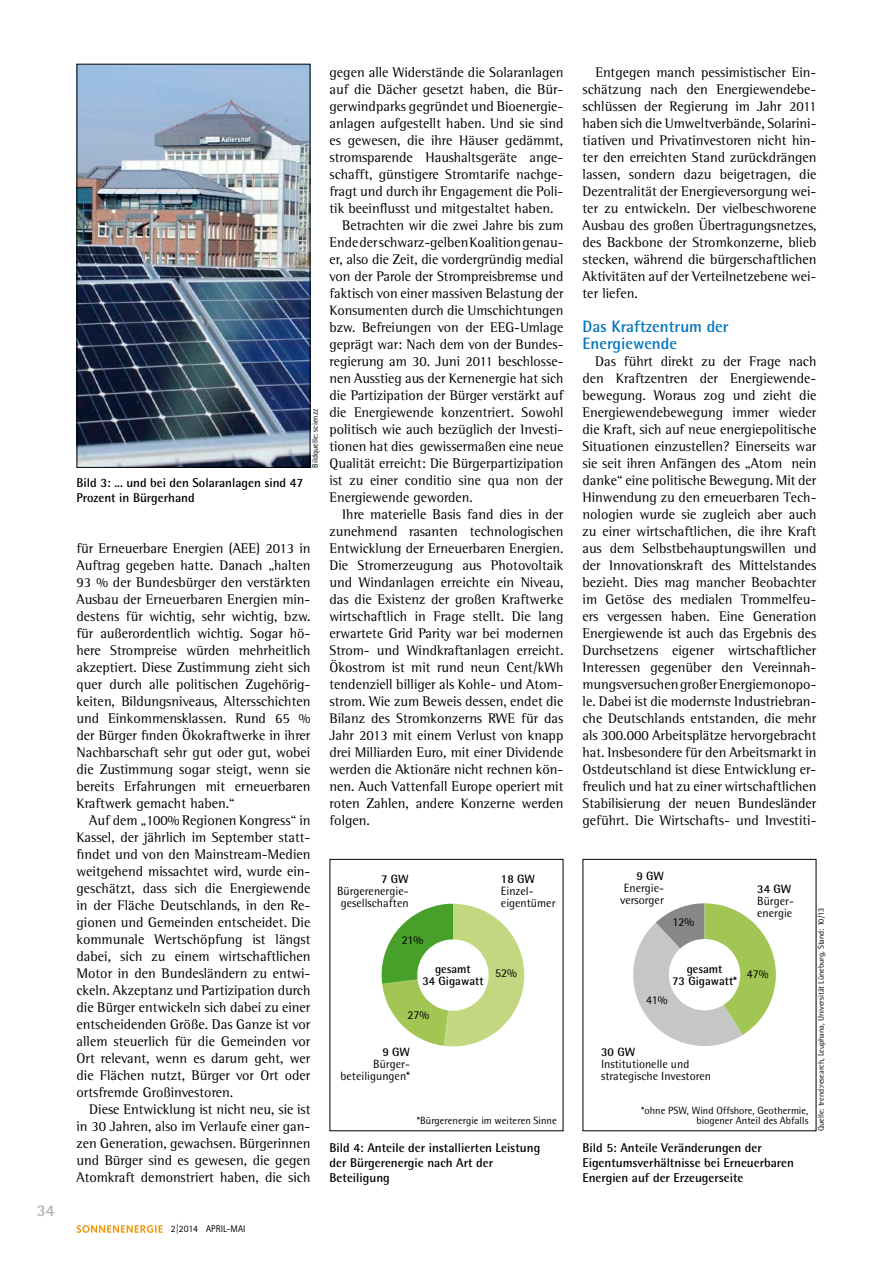
<style>
.page{position:relative;width:893px;height:1263px;background:#fff}
.page>*{position:absolute;margin:0;border:0;box-sizing:border-box;transform-origin:0 0}
.t1{font:700 16.5px/17px "Rotis Semi Sans Std";color:#0076bc}
.t2{font:700 16.5px "Rotis Semi Sans Std";color:#b0b2b5}
.t3{font:14.25px/17px "Rotis Semi Serif Std";color:#000;text-align:justify}
.t4{font:700 12.75px/15px "Rotis Semi Sans Std";color:#000}
.t5{font:12px/12px "Rotis Semi Sans Std";color:#000}
.t6{font:700 12px/12px "Rotis Semi Sans Std";color:#000;text-align:center}
.t7{font:10.5px "Rotis Semi Sans Std";color:#000}
.t8{font:9.75px "Rotis Sans Serif Std";color:#000}
.t9{font:8.25px "Rotis Semi Sans Std";color:#000}
</style>
<div class="page">
<svg style="left:77px;top:1225px;width:86px;height:8px"></svg>
<svg style="left:381px;top:904px;width:144px;height:143px"></svg>
<svg style="left:633px;top:903px;width:143px;height:143px"></svg>
<img style="left:79px;top:66px;width:229px;height:400px">
<div style="left:77px;top:64px;width:233px;height:404px;border:1px solid #000"></div>
<p class="t2" style="left:37px;top:1200px;width:19px">34</p>
<p class="t4" style="left:77px;top:475px;width:228px">Bild 3: ... und bei den Solaranlagen sind 47<br>Prozent in Bürgerhand</p>
<p class="t9" style="left:310px;top:468px;width:61px;rotate:-90deg">Bildquelle: scienzz</p>
<p class="t3" style="left:77px;top:539px;width:235px">für Erneuerbare Energien (AEE) 2013 in Auftrag gegeben hatte. Danach „halten 93 % der Bundesbürger den verstärkten Ausbau der Erneuerbaren Energien min&shy;destens für wichtig, sehr wichtig, bzw. für außerordentlich wichtig. Sogar hö&shy;here Strompreise würden mehrheitlich akzeptiert. Diese Zustimmung zieht sich quer durch alle politischen Zugehörig&shy;keiten, Bildungsniveaus, Altersschichten und Einkommensklassen. Rund 65 % der Bürger finden Ökokraftwerke in ihrer Nachbarschaft sehr gut oder gut, wobei die Zustimmung sogar steigt, wenn sie bereits Erfahrungen mit erneuerbaren Kraftwerk gemacht haben.“</p>
<p class="t3" style="left:77px;top:812px;width:235px;text-indent:13px">Auf dem „100% Regionen Kongress“ in Kassel, der jährlich im September statt&shy;findet und von den Mainstream-Medien weitgehend missachtet wird, wurde ein&shy;geschätzt, dass sich die Energiewende in der Fläche Deutschlands, in den Re&shy;gionen und Gemeinden entscheidet. Die kommunale Wertschöpfung ist längst dabei, sich zu einem wirtschaftlichen Motor in den Bundesländern zu entwi&shy;ckeln. Akzeptanz und Partizipation durch die Bürger entwickeln sich dabei zu einer entscheidenden Größe. Das Ganze ist vor allem steuerlich für die Gemeinden vor Ort relevant, wenn es darum geht, wer die Flächen nutzt, Bürger vor Ort oder ortsfremde Großinvestoren.</p>
<p class="t3" style="left:77px;top:1101px;width:235px;text-indent:13px">Diese Entwicklung ist nicht neu, sie ist in 30 Jahren, also im Verlaufe einer gan&shy;zen Generation, gewachsen. Bürgerinnen und Bürger sind es gewesen, die gegen Atomkraft demonstriert haben, die sich</p>
<p class="t3" style="left:330px;top:63px;width:235px">gegen alle Widerstände die Solaranlagen</p>
<p class="t3" style="left:330px;top:80px;width:235px">auf die Dächer gesetzt haben, die Bür-</p>
<p class="t3" style="left:330px;top:98px;width:235px">gerwindparks gegründet und Bioenergie-</p>
<p class="t3" style="left:330px;top:115px;width:235px">anlagen aufgestellt haben. Und sie sind</p>
<p class="t3" style="left:330px;top:132px;width:235px">es gewesen, die ihre Häuser gedämmt,</p>
<p class="t3" style="left:330px;top:149px;width:235px">stromsparende Haushaltsgeräte ange-</p>
<p class="t3" style="left:330px;top:166px;width:235px">schafft, günstigere Stromtarife nachge-</p>
<p class="t3" style="left:330px;top:183px;width:235px">fragt und durch ihr Engagement die Poli-</p>
<p class="t3" style="left:330px;top:200px;width:225px">tik beeinflusst und mitgestaltet haben.</p>
<p class="t3" style="left:342px;top:216px;width:223px">Betrachten wir die zwei Jahre bis zum</p>
<p class="t3" style="left:330px;top:233px;width:235px">Ende der schwarz-gelben Koalition genau-</p>
<p class="t3" style="left:330px;top:250px;width:235px">er, also die Zeit, die vordergründig medial</p>
<p class="t3" style="left:330px;top:267px;width:235px">von der Parole der Strompreisbremse und</p>
<p class="t3" style="left:330px;top:284px;width:235px">faktisch von einer massiven Belastung der</p>
<p class="t3" style="left:330px;top:301px;width:235px">Konsumenten durch die Umschichtungen</p>
<p class="t3" style="left:330px;top:318px;width:235px">bzw. Befreiungen von der EEG-Umlage</p>
<p class="t3" style="left:330px;top:335px;width:235px">geprägt war: Nach dem von der Bundes-</p>
<p class="t3" style="left:330px;top:352px;width:235px">regierung am 30. Juni 2011 beschlosse-</p>
<p class="t3" style="left:330px;top:369px;width:235px">nen Ausstieg aus der Kernenergie hat sich</p>
<p class="t3" style="left:330px;top:386px;width:235px">die Partizipation der Bürger verstärkt auf</p>
<p class="t3" style="left:330px;top:403px;width:235px">die Energiewende konzentriert. Sowohl</p>
<p class="t3" style="left:330px;top:420px;width:235px">politisch wie auch bezüglich der Investi-</p>
<p class="t3" style="left:330px;top:437px;width:235px">tionen hat dies gewissermaßen eine neue</p>
<p class="t3" style="left:330px;top:455px;width:235px">Qualität erreicht: Die Bürgerpartizipation</p>
<p class="t3" style="left:330px;top:472px;width:235px">ist zu einer conditio sine qua non der</p>
<p class="t3" style="left:330px;top:489px;width:145px">Energiewende geworden.</p>
<p class="t3" style="left:342px;top:505px;width:223px">Ihre materielle Basis fand dies in der</p>
<p class="t3" style="left:330px;top:522px;width:235px">zunehmend rasanten technologischen</p>
<p class="t3" style="left:330px;top:539px;width:235px">Entwicklung der Erneuerbaren Energien.</p>
<p class="t3" style="left:330px;top:556px;width:235px">Die Stromerzeugung aus Photovoltaik</p>
<p class="t3" style="left:330px;top:573px;width:235px">und Windanlagen erreichte ein Niveau,</p>
<p class="t3" style="left:330px;top:591px;width:235px">das die Existenz der großen Kraftwerke</p>
<p class="t3" style="left:330px;top:608px;width:235px">wirtschaftlich in Frage stellt. Die lang</p>
<p class="t3" style="left:330px;top:625px;width:235px">erwartete Grid Parity war bei modernen</p>
<p class="t3" style="left:330px;top:642px;width:235px">Strom- und Windkraftanlagen erreicht.</p>
<p class="t3" style="left:330px;top:659px;width:235px">Ökostrom ist mit rund neun Cent/kWh</p>
<p class="t3" style="left:330px;top:676px;width:235px">tendenziell billiger als Kohle- und Atom-</p>
<p class="t3" style="left:330px;top:693px;width:235px">strom. Wie zum Beweis dessen, endet die</p>
<p class="t3" style="left:330px;top:710px;width:235px">Bilanz des Stromkonzerns RWE für das</p>
<p class="t3" style="left:330px;top:727px;width:235px">Jahr 2013 mit einem Verlust von knapp</p>
<p class="t3" style="left:330px;top:744px;width:235px">drei Milliarden Euro, mit einer Dividende</p>
<p class="t3" style="left:330px;top:761px;width:235px">werden die Aktionäre nicht rechnen kön-</p>
<p class="t3" style="left:330px;top:778px;width:235px">nen. Auch Vattenfall Europe operiert mit</p>
<p class="t3" style="left:330px;top:795px;width:235px">roten Zahlen, andere Konzerne werden</p>
<p class="t3" style="left:330px;top:812px;width:42px">folgen.</p>
<p class="t3" style="left:583px;top:63px;width:235px;text-indent:13px">Entgegen manch pessimistischer Ein&shy;schätzung nach den Energiewendebe&shy;schlüssen der Regierung im Jahr 2011 haben sich die Umweltverbände, Solarini&shy;tiativen und Privatinvestoren nicht hin&shy;ter den erreichten Stand zurückdrängen lassen, sondern dazu beigetragen, die Dezentralität der Energieversorgung wei&shy;ter zu entwickeln. Der vielbeschworene Ausbau des großen Übertragungsnetzes, des Backbone der Stromkonzerne, blieb stecken, während die bürgerschaftlichen Aktivitäten auf der Verteilnetzebene wei&shy;ter liefen.</p>
<p class="t1" style="left:583px;top:317px;width:148px">Das Kraftzentrum der<br>Energiewende</p>
<p class="t3" style="left:583px;top:352px;width:235px;text-indent:13px">Das führt direkt zu der Frage nach den Kraftzentren der Energiewende&shy;bewegung. Woraus zog und zieht die Energiewendebewegung immer wieder die Kraft, sich auf neue energiepolitische Situationen einzustellen? Einerseits war sie seit ihren Anfängen des „Atom nein danke“ eine politische Bewegung. Mit der Hinwendung zu den erneuerbaren Tech&shy;nologien wurde sie zugleich aber auch zu einer wirtschaftlichen, die ihre Kraft aus dem Selbstbehauptungswillen und der Innovationskraft des Mittelstandes bezieht. Dies mag mancher Beobachter im Getöse des medialen Trommelfeu&shy;ers vergessen haben. Eine Generation Energiewende ist auch das Ergebnis des Durchsetzens eigener wirtschaftlicher Interessen gegenüber den Vereinnah&shy;mungsversuchen großer Energiemonopo&shy;le. Dabei ist die modernste Industriebran&shy;che Deutschlands entstanden, die mehr als 300.000 Arbeitsplätze hervorgebracht hat. Insbesondere für den Arbeitsmarkt in Ostdeutschland ist diese Entwicklung er&shy;freulich und hat zu einer wirtschaftlichen Stabilisierung der neuen Bundesländer geführt. Die Wirtschafts- und Investiti-</p>
<p class="t6" style="left:381px;top:873px;width:29px">7 GW</p>
<p class="t5" style="left:337px;top:885px;width:73px;text-align:center">Bürgerenergie&shy;gesellschaften</p>
<p class="t5" style="left:402px;top:933px;width:23px">21%</p>
<p class="t6" style="left:636px;top:870px;width:29px">9 GW</p>
<p class="t5" style="left:620px;top:882px;width:45px;text-align:center">Energie&shy;versorger</p>
<p class="t6" style="left:501px;top:873px;width:36px">18 GW</p>
<p class="t5" style="left:501px;top:885px;width:56px">Einzel&shy;eigentümer</p>
<p class="t6" style="left:757px;top:883px;width:36px">34 GW</p>
<p class="t5" style="left:757px;top:895px;width:38px">Bürger&shy;energie</p>
<p class="t5" style="left:672px;top:916px;width:23px">12%</p>
<p class="t6" style="left:435px;top:963px;width:37px">gesamt</p>
<p class="t5" style="left:495px;top:966px;width:23px">52%</p>
<p class="t6" style="left:422px;top:975px;width:63px">34 Gigawatt</p>
<p class="t5" style="left:408px;top:1009px;width:23px">27%</p>
<p class="t6" style="left:382px;top:1046px;width:29px">9 GW</p>
<p class="t5" style="left:341px;top:1058px;width:71px;text-align:right">Bürger&shy;beteiligungen*</p>
<p class="t6" style="left:672px;top:963px;width:66px">gesamt<br>73 Gigawatt*</p>
<p class="t5" style="left:646px;top:994px;width:23px">41%</p>
<p class="t5" style="left:747px;top:968px;width:23px">47%</p>
<p class="t6" style="left:601px;top:1046px;width:36px">30 GW</p>
<p class="t5" style="left:601px;top:1058px;width:111px">I nstitutionelle und strategische I nvestoren</p>
<p class="t7" style="left:641px;top:1104px;width:169px">*ohne PSW, Wind Offshore, Geothermie,</p>
<p class="t7" style="left:417px;top:1114px;width:141px">*Bürgerenergie im weiteren Sinne</p>
<p class="t7" style="left:696px;top:1114px;width:113px">biogener Anteil des Abfalls</p>
<p class="t4" style="left:330px;top:1140px;width:212px">Bild 4: Anteile der installierten Leistung der Bürgerenergie nach Art der<br>Beteiligung</p>
<p class="t4" style="left:583px;top:1140px;width:213px">Bild 5: Anteile Veränderungen der<br>Eigentumsverhältnisse bei Erneuerbaren<br>Energien auf der Erzeugerseite</p>
<p class="t9" style="left:816px;top:1131px;width:225px;rotate:-90deg">Quelle: trend:research, Leuphana, U niversität Lüneburg, Stand: 10/13</p>
<p class="t8" style="left:171px;top:1223px;width:76px">2|2014 April-Mai</p>
</div>
